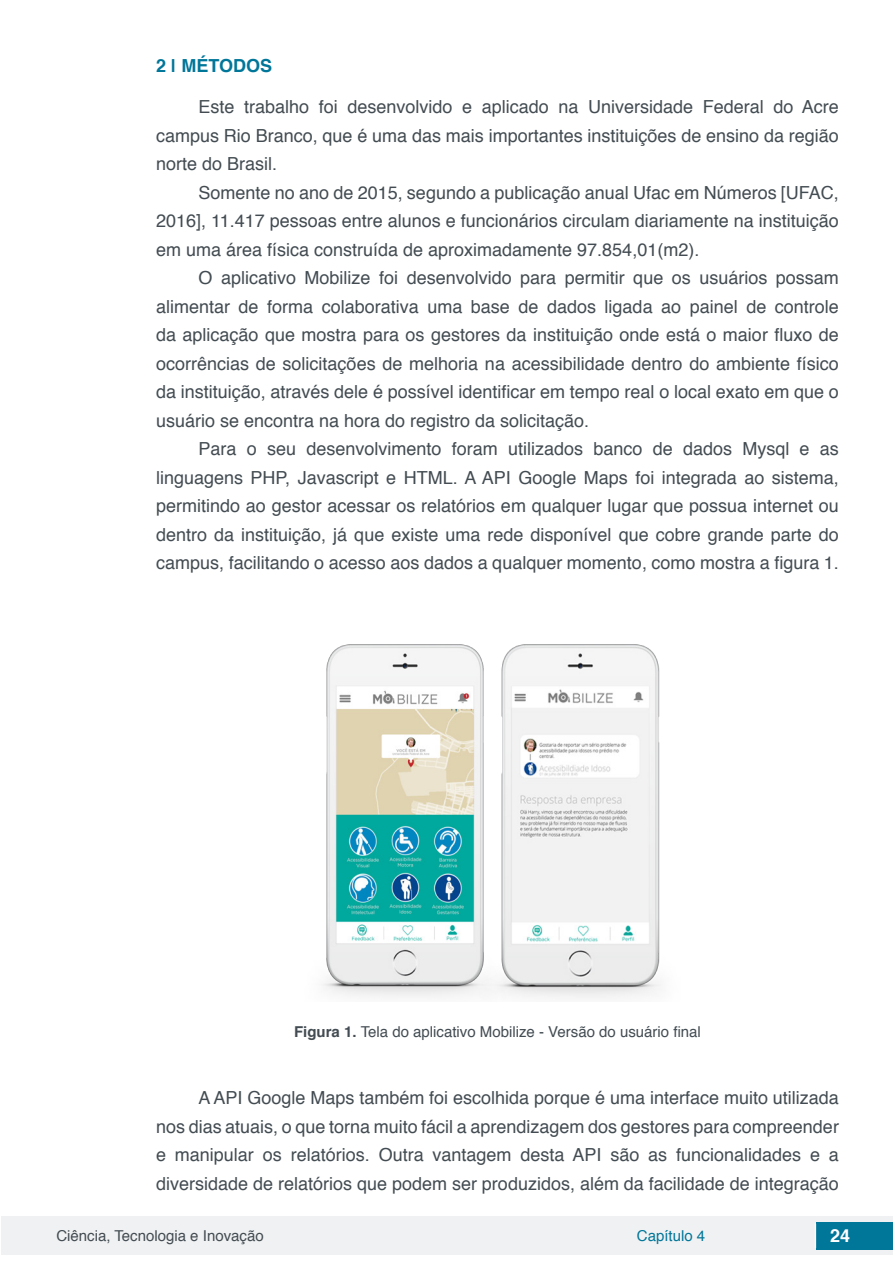
<style>
.page{position:relative;width:893px;height:1263px;background:#fff}
.page>*{position:absolute;margin:0;border:0;box-sizing:border-box;transform-origin:0 0}
.t1{font:18px/28.5px "Helvetica";color:#434c52;text-align:justify}
.t2{font:700 18px "Helvetica";color:#007699}
.t3{font:700 18px "Helvetica";color:#fff}
.t4{font:15px "Helvetica";color:#434c52}
.t5{font:15px "Helvetica";color:#007699}
.s1{font-weight:700}
</style>
<div class="page">
<div style="left:1px;top:1216px;width:891px;height:38px;background:#f0f1f2"></div>
<div style="left:816px;top:1222px;width:77px;height:27px;background:#007699"></div>
<svg style="left:815px;top:1224px;width:1px;height:24px"></svg>
<img style="left:323px;top:644px;width:338px;height:354px">
<p class="t2" style="left:156px;top:51px;width:118px">2 | MÉTODOS</p>
<p class="t1" style="left:156px;top:93px;width:684px;text-indent:43px">Este trabalho foi desenvolvido e aplicado na Universidade Federal do Acre campus Rio Branco, que é uma das mais importantes instituições de ensino da região norte do Brasil.</p>
<p class="t1" style="left:156px;top:179px;width:684px;text-indent:43px">Somente no ano de 2015, segundo a publicação anual Ufac em Números [UFAC, 2016], 11.417 pessoas entre alunos e funcionários circulam diariamente na instituição em uma área física construída de aproximadamente 97.854,01(m2).</p>
<p class="t1" style="left:156px;top:264px;width:684px;text-indent:43px">O aplicativo Mobilize foi desenvolvido para permitir que os usuários possam alimentar de forma colaborativa uma base de dados ligada ao painel de controle da aplicação que mostra para os gestores da instituição onde está o maior fluxo de ocorrências de solicitações de melhoria na acessibilidade dentro do ambiente físico da instituição, através dele é possível identificar em tempo real o local exato em que o usuário se encontra na hora do registro da solicitação.</p>
<p class="t1" style="left:156px;top:435px;width:684px;text-indent:43px">Para o seu desenvolvimento foram utilizados banco de dados Mysql e as linguagens PHP, Javascript e HTML. A API Google Maps foi integrada ao sistema, permitindo ao gestor acessar os relatórios em qualquer lugar que possua internet ou dentro da instituição, já que existe uma rede disponível que cobre grande parte do campus, facilitando o acesso aos dados a qualquer momento, como mostra a figura 1.</p>
<p class="t4" style="left:294px;top:1020px;width:408px"><span class="s1">Figura 1.</span> Tela do aplicativo Mobilize - Versão do usuário final</p>
<p class="t1" style="left:156px;top:1084px;width:684px;text-indent:43px">A API Google Maps também foi escolhida porque é uma interface muito utilizada nos dias atuais, o que torna muito fácil a aprendizagem dos gestores para compreender e manipular os relatórios. Outra vantagem desta API são as funcionalidades e a diversidade de relatórios que podem ser produzidos, além da facilidade de integração</p>
<p class="t4" style="left:56px;top:1224px;width:209px">Ciência, Tecnologia e Inovação</p>
<p class="t5" style="left:637px;top:1224px;width:70px">Capítulo 4</p>
<p class="t3" style="left:830px;top:1221px;width:22px">24</p>
</div>
